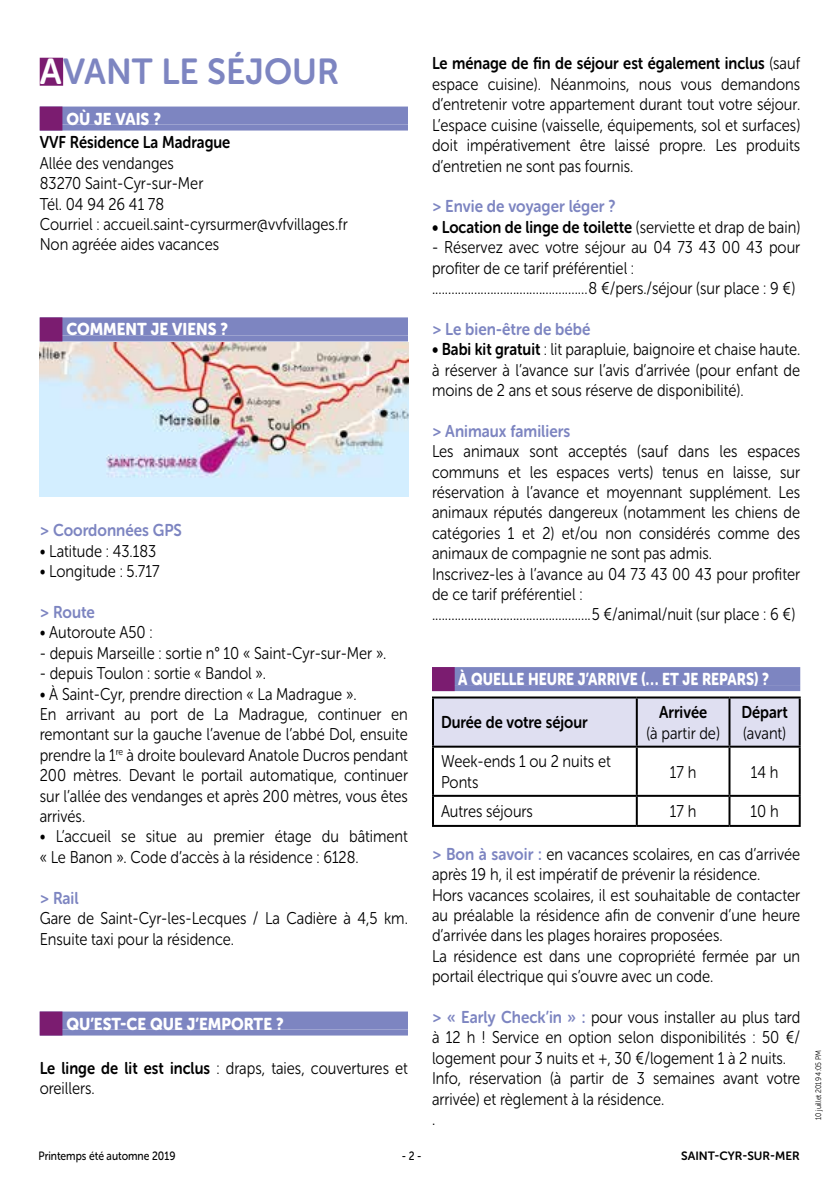
<style>
.page{position:relative;width:840px;height:1191px;background:#fff}
.page>*{position:absolute;margin:0;border:0;box-sizing:border-box;transform-origin:0 0}
.t1{font:36px "Museo Sans Rounded 700";color:#7d85c1;scale:.96 1}
.t2{font:17px/20.4px "Museo Sans Rounded 300";color:#000;scale:.87 1}
.t3{font:17px "Museo Sans Rounded 700";color:#000;scale:.87 1}
.t4{font:17px "Museo Sans Rounded 700";color:#7d85c1;scale:.9 1}
.t5{font:17px "Museo Sans Rounded 900";color:#fff;scale:.92 1}
.t6{font:17px "Museo Sans Rounded 900";color:#fff;scale:.84 1}
.t7{font:12px "Museo Sans Rounded 500";color:#000;scale:.87 1}
.t8{font:12px "Museo Sans Rounded 700";color:#000}
.t9{font:8px "Museo Sans Rounded 300";color:#000;scale:.87 1}
.s1{color:#fff}
.s2{font-family:"Museo Sans Rounded 700"}
.s3{font-family:"Museo Sans Rounded 300"}
.s4{font-family:"Museo Sans Rounded 700";color:#7d85c1}
</style>
<div class="page">
<div style="left:40px;top:58px;width:23px;height:28px;background:#7b1c70"></div>
<div style="left:40px;top:107px;width:368px;height:18px;background:#7d85c1"></div>
<div style="left:40px;top:125px;width:368px;height:6px;background:#7d85c1"></div>
<div style="left:40px;top:107px;width:22px;height:24px;background:#7b1c70"></div>
<div style="left:40px;top:317px;width:368px;height:18px;background:#7d85c1"></div>
<div style="left:40px;top:335px;width:368px;height:6px;background:#7d85c1"></div>
<div style="left:40px;top:317px;width:22px;height:24px;background:#7b1c70"></div>
<div style="left:40px;top:1011px;width:368px;height:18px;background:#7d85c1"></div>
<div style="left:40px;top:1029px;width:368px;height:6px;background:#7d85c1"></div>
<div style="left:40px;top:1011px;width:22px;height:24px;background:#7b1c70"></div>
<img style="left:40px;top:342px;width:368px;height:155px">
<div style="left:432px;top:667px;width:367px;height:18px;background:#7d85c1"></div>
<div style="left:432px;top:685px;width:367px;height:6px;background:#7d85c1"></div>
<div style="left:432px;top:667px;width:22px;height:24px;background:#7b1c70"></div>
<div style="left:434px;top:698px;width:364px;height:47px;background:#dfdff1"></div>
<hr style="left:432px;top:696px;width:204px;height:2px;background:#000">
<hr style="left:432px;top:698px;width:2px;height:47px;background:#000">
<hr style="left:636px;top:696px;width:93px;height:2px;background:#000">
<hr style="left:635px;top:698px;width:2px;height:47px;background:#000">
<hr style="left:729px;top:696px;width:71px;height:2px;background:#000">
<hr style="left:728px;top:698px;width:2px;height:47px;background:#000">
<hr style="left:798px;top:698px;width:2px;height:47px;background:#000">
<hr style="left:432px;top:745px;width:204px;height:2px;background:#000">
<hr style="left:432px;top:747px;width:2px;height:48px;background:#000">
<hr style="left:636px;top:745px;width:93px;height:2px;background:#000">
<hr style="left:635px;top:747px;width:2px;height:48px;background:#000">
<hr style="left:729px;top:745px;width:71px;height:2px;background:#000">
<hr style="left:728px;top:747px;width:2px;height:48px;background:#000">
<hr style="left:798px;top:747px;width:2px;height:48px;background:#000">
<hr style="left:432px;top:795px;width:204px;height:2px;background:#000">
<hr style="left:432px;top:797px;width:2px;height:28px;background:#000">
<hr style="left:636px;top:795px;width:93px;height:2px;background:#000">
<hr style="left:635px;top:797px;width:2px;height:28px;background:#000">
<hr style="left:729px;top:795px;width:71px;height:2px;background:#000">
<hr style="left:728px;top:797px;width:2px;height:28px;background:#000">
<hr style="left:798px;top:797px;width:2px;height:28px;background:#000">
<hr style="left:432px;top:825px;width:204px;height:2px;background:#000">
<hr style="left:636px;top:825px;width:93px;height:2px;background:#000">
<hr style="left:729px;top:825px;width:71px;height:2px;background:#000">
<h1 class="t1" style="left:40px;top:51px;width:313px"><span class="s1">A</span>VANT LE SÉJOUR</h1>
<p class="t5" style="left:66px;top:109px;width:104px">OÙ JE VAIS ?</p>
<p class="t3" style="left:40px;top:133px;width:220px">VVF Résidence La Madrague</p>
<p class="t2" style="left:40px;top:153px;width:355px">Allée des vendanges<br>83270 Saint-Cyr-sur-Mer<br>Tél. 04 94 26 41 78<br>Courriel : accueil.saint-cyrsurmer@vvfvillages.fr<br>Non agréée aides vacances</p>
<p class="t5" style="left:66px;top:320px;width:177px">COMMENT JE VIENS ?</p>
<p class="t4" style="left:40px;top:521px;width:159px">&gt; Coordonnées GPS</p>
<p class="t2" style="left:40px;top:541px;width:136px">• Latitude : 43.183</p>
<p class="t2" style="left:40px;top:561px;width:139px">• Longitude : 5.717</p>
<p class="t4" style="left:40px;top:602px;width:63px">&gt; Route</p>
<p class="t2" style="left:40px;top:622px;width:131px">• Autoroute A50 :</p>
<p class="t2" style="left:40px;top:643px;width:400px">- depuis Marseille : sortie n° 10 « Saint-Cyr-sur-Mer ».</p>
<p class="t2" style="left:40px;top:663px;width:261px">- depuis Toulon : sortie « Bandol ».</p>
<p class="t2" style="left:40px;top:683px;width:424px">• À Saint-Cyr, prendre direction « La Madrague ».<br>En arrivant au port de La Madrague, continuer en remontant sur la gauche l’avenue de l’abbé Dol, ensuite prendre la 1<sup>re</sup> à droite boulevard Anatole Ducros pendant 200 mètres. Devant le portail automatique, continuer sur l’allée des vendanges et après 200 mètres, vous êtes arrivés.</p>
<p class="t2" style="left:40px;top:826px;width:424px">• L’accueil se situe au premier étage du bâtiment « Le Banon ». Code d’accès à la résidence : 6128.</p>
<p class="t4" style="left:40px;top:888px;width:45px">&gt; Rail</p>
<p class="t2" style="left:40px;top:908px;width:424px">Gare de Saint-Cyr-les-Lecques / La Cadière à 4,5 km.<br>Ensuite taxi pour la résidence.</p>
<p class="t5" style="left:66px;top:1014px;width:237px">QU’EST-CE QUE J’EMPORTE ?</p>
<p class="t2" style="left:40px;top:1057px;width:424px"><span class="s2">Le linge de lit est inclus</span> : draps, taies, couvertures et oreillers.</p>
<p class="t3" style="left:432px;top:54px;width:424px">Le ménage de fin de séjour est également inclus <span class="s3">(sauf</span></p>
<p class="t2" style="left:432px;top:74px;width:424px;text-align:justify">espace cuisine). Néanmoins, nous vous demandons d’entretenir votre appartement durant tout votre séjour.<br>L’espace cuisine (vaisselle, équipements, sol et surfaces) doit impérativement être laissé propre. Les produits d’entretien ne sont pas fournis.</p>
<p class="t4" style="left:432px;top:197px;width:205px">&gt; Envie de voyager léger ?</p>
<p class="t3" style="left:432px;top:217px;width:424px">• Location de linge de toilette <span class="s3">(serviette et drap de bain)</span></p>
<p class="t2" style="left:432px;top:237px;width:424px">- Réservez avec votre séjour au 04 73 43 00 43 pour profiter de ce tarif préférentiel : ................................................8 €/pers./séjour (sur place : 9 €)</p>
<p class="t4" style="left:432px;top:319px;width:177px">&gt; Le bien-être de bébé</p>
<p class="t2" style="left:432px;top:339px;width:424px;text-align:justify"><span class="s2">• Babi kit gratuit</span> : lit parapluie, baignoire et chaise haute. à réserver à l’avance sur l’avis d’arrivée (pour enfant de moins de 2 ans et sous réserve de disponibilité).</p>
<p class="t4" style="left:432px;top:421px;width:155px">&gt; Animaux familiers</p>
<p class="t2" style="left:432px;top:441px;width:424px">Les animaux sont acceptés (sauf dans les espaces communs et les espaces verts) tenus en laisse, sur réservation à l’avance et moyennant supplément. Les animaux réputés dangereux (notamment les chiens de catégories 1 et 2) et/ou non considérés comme des animaux de compagnie ne sont pas admis.<br>Inscrivez-les à l’avance au 04 73 43 00 43 pour profiter de ce tarif préférentiel :<br>.................................................5 €/animal/nuit (sur place : 6 €)</p>
<p class="t6" style="left:458px;top:669px;width:371px">À QUELLE HEURE J’ARRIVE (… ET JE REPARS) ?</p>
<p class="t3" style="left:441px;top:713px;width:170px">Durée de votre séjour</p>
<p class="t3" style="left:658px;top:703px;width:57px">Arrivée</p>
<p class="t2" style="left:646px;top:723px;width:86px">(à partir de)</p>
<p class="t3" style="left:741px;top:703px;width:55px">Départ</p>
<p class="t2" style="left:742px;top:723px;width:51px">(avant)</p>
<p class="t2" style="left:441px;top:751px;width:196px">Week-ends 1 ou 2 nuits et<br>Ponts</p>
<p class="t2" style="left:669px;top:761px;width:32px">17 h</p>
<p class="t2" style="left:750px;top:761px;width:33px">14 h</p>
<p class="t2" style="left:441px;top:801px;width:107px">Autres séjours</p>
<p class="t2" style="left:669px;top:801px;width:32px">17 h</p>
<p class="t2" style="left:750px;top:801px;width:34px">10 h</p>
<p class="t2" style="left:432px;top:844px;width:424px"><span class="s4">&gt; Bon à savoir :</span> en vacances scolaires, en cas d’arrivée après 19 h, il est impératif de prévenir la résidence.<br>Hors vacances scolaires, il est souhaitable de contacter au préalable la résidence afin de convenir d’une heure d’arrivée dans les plages horaires proposées.<br>La résidence est dans une copropriété fermée par un portail électrique qui s’ouvre avec un code.</p>
<p class="t2" style="left:432px;top:1007px;width:424px"><span class="s4">&gt; « Early Check’in » :</span> pour vous installer au plus tard à 12 h ! Service en option selon disponibilités : 50 €/ logement pour 3 nuits et +, 30 €/logement 1 à 2 nuits.<br>Info, réservation (à partir de 3 semaines avant votre arrivée) et règlement à la résidence.<br>.</p>
<p class="t7" style="left:39px;top:1148px;width:159px">Printemps été automne 2019</p>
<p class="t7" style="left:401px;top:1148px;width:24px">- 2 -</p>
<p class="t8" style="left:680px;top:1148px;width:120px">SAINT-CYR-SUR-MER</p>
<p class="t9" style="left:813px;top:1120px;width:82px;rotate:-90deg">10 juillet 2019 4:05 PM</p>
</div>
